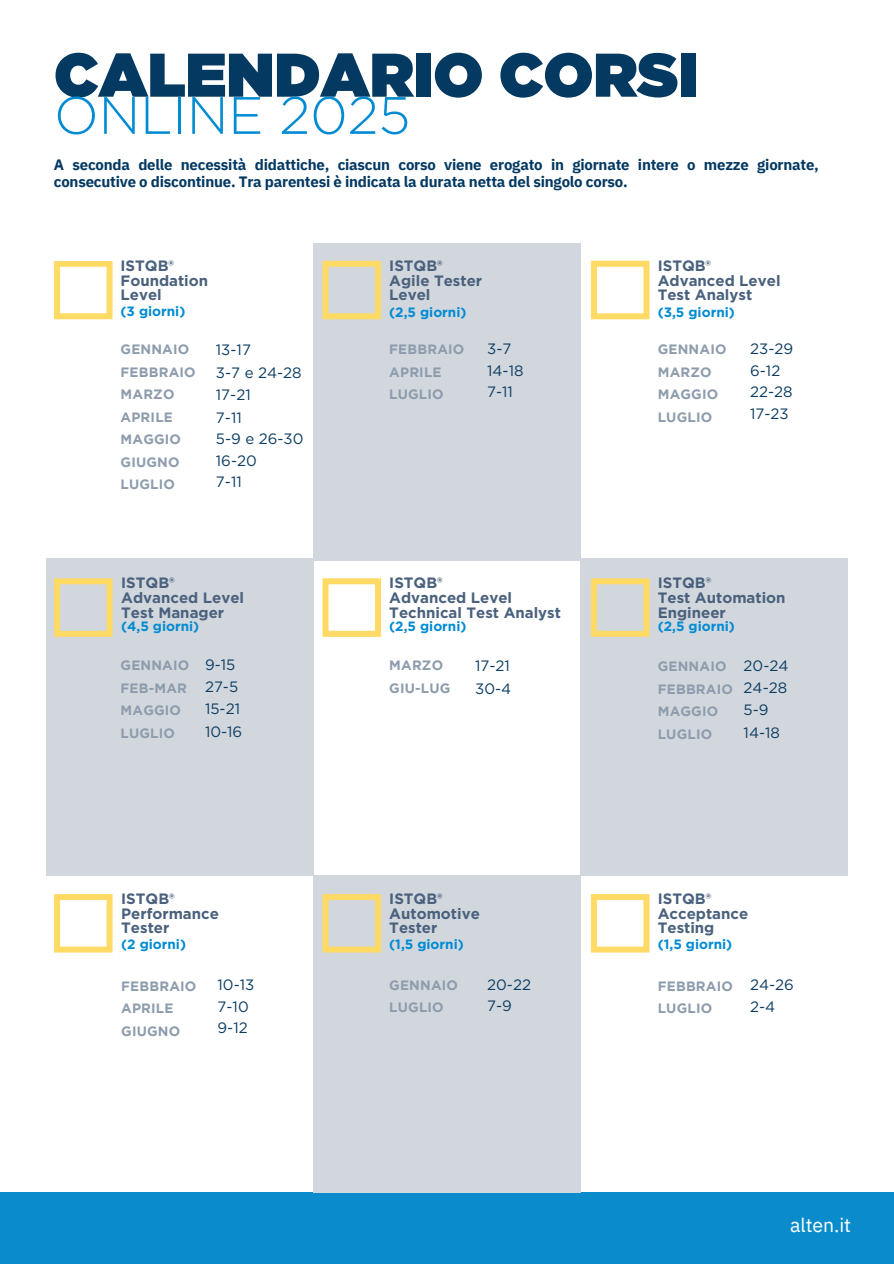
<style>
.page{position:relative;width:894px;height:1264px;background:#fff}
.page>*{position:absolute;margin:0;border:0;box-sizing:border-box;transform-origin:0 0}
.t1{font:900 61.5px "Gotham";color:#043962}
.t2{font:300 52.5px "Gotham";color:#008bd2}
.t3{font:19.5px "IBM Plex Sans";letter-spacing:-.005em;color:#fff}
.t4{font:700 15px/14.7px "Gotham";color:#4a617d}
.t5{font:700 15px/16.8px "IBM Plex Sans";letter-spacing:-.015em;color:#043962}
.t6{font:15px/21.3px "Gotham";color:#0c3d63}
.t7{font:700 13.5px/22.5px "Gotham";letter-spacing:.015em;color:#8d9cad}
.t8{font:700 13.5px "Gotham";color:#008bd2}
</style>
<div class="page">
<svg style="left:54px;top:261px;width:58px;height:58px"></svg>
<svg style="left:54px;top:894px;width:58px;height:58px"></svg>
<div style="left:0;top:1192px;width:893px;height:71px;background:#0a8ccc"></div>
<div style="left:313px;top:243px;width:267px;height:317px;background:#d2d7de"></div>
<div style="left:47px;top:558px;width:266px;height:317px;background:#d2d7de"></div>
<div style="left:313px;top:875px;width:267px;height:317px;background:#d2d7de"></div>
<div style="left:580px;top:558px;width:266px;height:317px;background:#d2d7de"></div>
<svg style="left:54px;top:578px;width:58px;height:59px"></svg>
<svg style="left:322px;top:261px;width:59px;height:58px"></svg>
<svg style="left:322px;top:578px;width:59px;height:59px"></svg>
<svg style="left:322px;top:894px;width:59px;height:58px"></svg>
<svg style="left:591px;top:261px;width:58px;height:58px"></svg>
<svg style="left:591px;top:578px;width:58px;height:59px"></svg>
<svg style="left:591px;top:894px;width:58px;height:58px"></svg>
<h2 class="t1" style="left:54px;top:47px;width:645px">CALENDARIO CORSI</h2>
<h3 class="t2" style="left:54px;top:83px;width:358px">ONLINE 2025</h3>
<h4 class="t5" style="left:54px;top:156px;width:766px">A seconda delle necessità didattiche, ciascun corso viene erogato in giornate intere o mezze giornate, consecutive o discontinue. Tra parentesi è indicata la durata netta del singolo corso.</h4>
<h4 class="t4" style="left:120px;top:258px;width:89px">ISTQB®<br>Foundation<br>Level</h4>
<h6 class="t8" style="left:120px;top:303px;width:66px">(3 giorni)</h6>
<h6 class="t4" style="left:389px;top:258px;width:94px">ISTQB®<br>Agile Tester<br>Level</h6>
<p class="t8" style="left:389px;top:304px;width:79px">(2,5 giorni)</p>
<h5 class="t7" style="left:120px;top:339px;width:77px">GENNAIO<br>FEBBRAIO<br>MARZO<br>APRILE<br>MAGGIO<br>GIUGNO<br>LUGLIO</h5>
<p class="t6" style="left:216px;top:339px;width:89px;line-height:21.9px">13-17<br>3-7 e 24-28<br>17-21<br>7-11<br>5-9 e 26-30<br>16-20<br>7-11</p>
<h6 class="t6" style="left:487px;top:338px;width:38px">3-7<br>14-18<br>7-11</h6>
<h5 class="t7" style="left:389px;top:339px;width:77px">FEBBRAIO<br>APRILE<br>LUGLIO</h5>
<p class="t4" style="left:121px;top:575px;width:124px">ISTQB®<br>Advanced Level<br>Test Manager</p>
<h5 class="t8" style="left:121px;top:618px;width:80px">(4,5 giorni)</h5>
<h6 class="t7" style="left:120px;top:655px;width:70px">GENNAIO<br>FEB-MAR<br>MAGGIO<br>LUGLIO</h6>
<h4 class="t6" style="left:205px;top:654px;width:39px;line-height:22.2px">9-15<br>27-5<br>15-21<br>10-16</h4>
<h5 class="t4" style="left:121px;top:891px;width:99px">ISTQB®<br>Performance<br>Tester</h5>
<p class="t8" style="left:121px;top:935px;width:66px">(2 giorni)</p>
<h4 class="t7" style="left:121px;top:975px;width:77px">FEBBRAIO<br>APRILE<br>GIUGNO</h4>
<h5 class="t6" style="left:217px;top:974px;width:38px">10-13<br>7-10<br>9-12</h5>
<p class="t4" style="left:389px;top:575px;width:173px">ISTQB®<br>Advanced Level<br>Technical Test Analyst</p>
<h6 class="t8" style="left:389px;top:618px;width:79px">(2,5 giorni)</h6>
<p class="t7" style="left:389px;top:655px;width:63px">MARZO<br>GIU-LUG</p>
<h5 class="t6" style="left:475px;top:654px;width:38px;line-height:22.5px">17-21<br>30-4</h5>
<h4 class="t4" style="left:389px;top:891px;width:92px">ISTQB®<br>Automotive<br>Tester</h4>
<h4 class="t8" style="left:389px;top:935px;width:76px">(1,5 giorni)</h4>
<h6 class="t7" style="left:389px;top:974px;width:70px">GENNAIO<br>LUGLIO</h6>
<h4 class="t6" style="left:487px;top:973px;width:45px">20-22<br>7-9</h4>
<h5 class="t4" style="left:657px;top:258px;width:124px">ISTQB®<br>Advanced Level<br>Test Analyst</h5>
<h4 class="t8" style="left:657px;top:304px;width:79px">(3,5 giorni)</h4>
<h6 class="t7" style="left:657px;top:339px;width:70px">GENNAIO<br>MARZO<br>MAGGIO<br>LUGLIO</h6>
<h5 class="t6" style="left:750px;top:338px;width:44px;line-height:21.8px">23-29<br>6-12<br>22-28<br>17-23</h5>
<h6 class="t4" style="left:657px;top:575px;width:129px">ISTQB®<br>Test Automation<br>Engineer</h6>
<p class="t8" style="left:657px;top:618px;width:79px">(2,5 giorni)</p>
<h4 class="t7" style="left:657px;top:656px;width:77px">GENNAIO<br>FEBBRAIO<br>MAGGIO<br>LUGLIO</h4>
<p class="t6" style="left:743px;top:655px;width:46px;line-height:22.2px">20-24<br>24-28<br>5-9<br>14-18</p>
<h4 class="t4" style="left:657px;top:891px;width:92px">ISTQB®<br>Acceptance<br>Testing</h4>
<h5 class="t8" style="left:657px;top:935px;width:76px">(1,5 giorni)</h5>
<p class="t7" style="left:657px;top:975px;width:77px">FEBBRAIO<br>LUGLIO</p>
<h6 class="t6" style="left:750px;top:974px;width:45px">24-26<br>2-4</h6>
<h1 class="t3" style="left:789px;top:1211px;width:62px">alten.it</h1>
</div>
